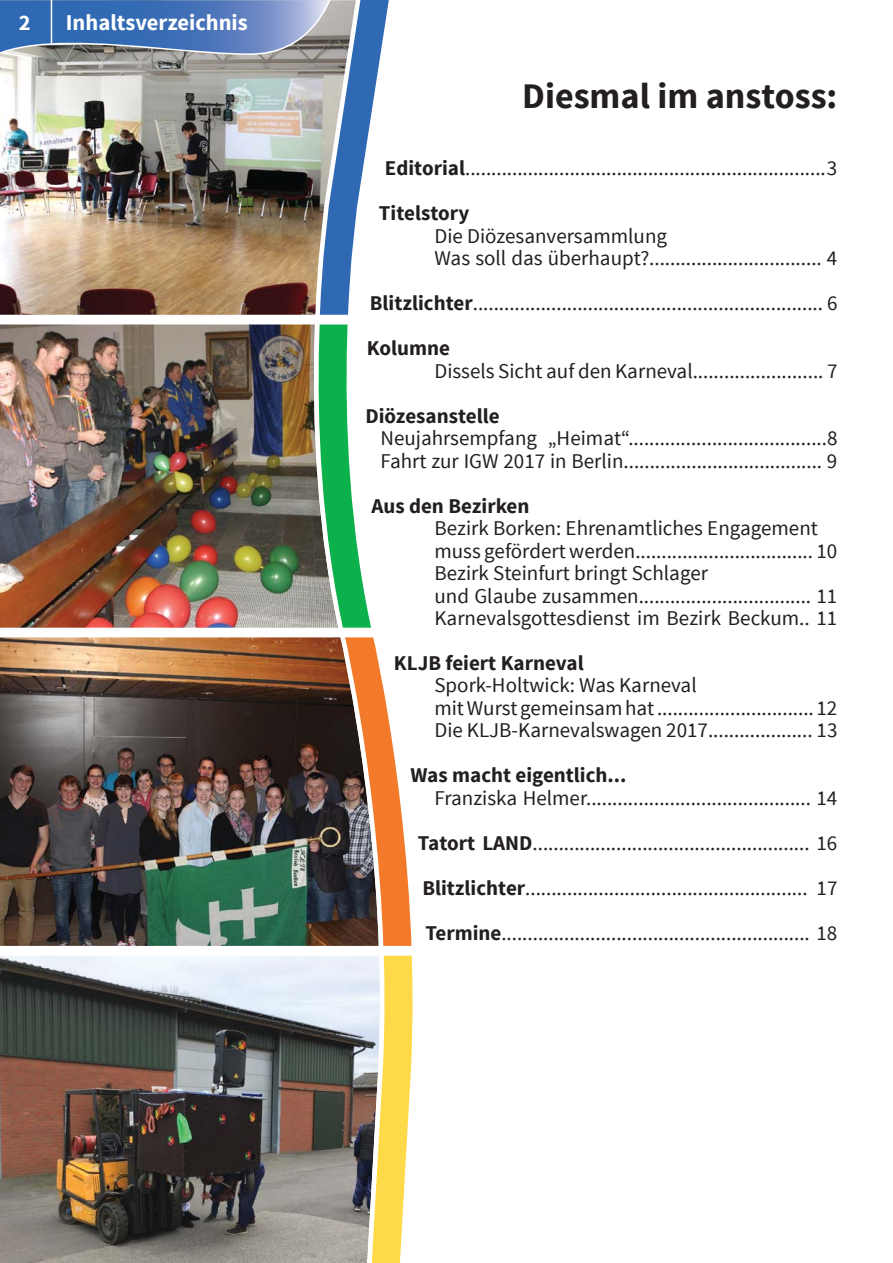
<style>
.page{position:relative;width:893px;height:1263px;background:#fff}
.page>*{position:absolute;margin:0;border:0;box-sizing:border-box;transform-origin:0 0}
.t1{font:700 36px "Source Sans Pro";color:#231f20}
.t2{font:700 22.5px "Source Sans Pro";color:#fff}
.t3{font:21px/22.5px "Source Sans Pro";color:#231f20}
.t4{font:700 21px "Source Sans Pro";color:#231f20}
.s1{font-weight:700}
</style>
<div class="page">
<img style="left:0;top:637px;width:308px;height:626px">
<img style="left:0;top:325px;width:308px;height:303px">
<img style="left:0;top:61px;width:308px;height:254px">
<svg style="left:312px;top:61px;width:17px;height:254px;background:#a1a4a4"></svg>
<img style="left:308px;top:325px;width:21px;height:938px">
<div style="left:0;top:628px;width:387px;height:9px;background:#fff"></div>
<div style="left:0;top:946px;width:430px;height:10px;background:#fff"></div>
<svg style="left:329px;top:0;width:84px;height:1263px"></svg>
<svg style="left:0;top:0;width:337px;height:61px;background:#6483b2"></svg>
<hr style="left:51px;top:0;width:1px;height:44px;background:#fff">
<p class="t2" style="left:19px;top:8px;width:13px">2</p>
<p class="t2" style="left:66px;top:8px;width:183px">Inhaltsverzeichnis</p>
<h1 class="t1" style="left:522px;top:72px;width:317px">Diesmal im anstoss:</h1>
<p class="t3" style="left:379px;top:145px;width:460px;line-height:45px"><span class="s1">Editorial</span>..................................................................... 3<br><span class="s1">Titelstory</span></p>
<p class="t3" style="left:434px;top:224px;width:404px">Die Diözesanversammlung<br>Was soll das überhaupt?................................. 4</p>
<p class="t3" style="left:367px;top:280px;width:472px;line-height:45px"><span class="s1">Blitzlichter</span>................................................................... 6<br><span class="s1">Kolumne</span></p>
<p class="t3" style="left:434px;top:359px;width:404px">Dissels Sicht auf den Karneval......................... 7</p>
<p class="t4" style="left:365px;top:402px;width:136px">Diözesanstelle</p>
<p class="t3" style="left:380px;top:426px;width:458px">Neujahrsempfang „Heimat“......................................8<br>Fahrt zur IGW 2017 in Berlin...................................... 9</p>
<p class="t4" style="left:371px;top:492px;width:160px">Aus den Bezirken</p>
<p class="t3" style="left:434px;top:516px;width:404px">Bezirk Borken: Ehrenamtliches Engagement muss gefördert werden.................................. 10<br>Bezirk Steinfurt bringt Schlager<br>und Glaube zusammen................................. 11<br>Karnevalsgottesdienst im Bezirk Beckum.. 11</p>
<p class="t4" style="left:394px;top:649px;width:191px">KLJB feiert Karneval</p>
<p class="t3" style="left:434px;top:674px;width:404px">Spork-Holtwick: Was Karneval<br>mit Wurst gemeinsam hat .............................. 12<br>Die KLJB-Karnevalswagen 2017.................... 13</p>
<p class="t4" style="left:410px;top:762px;width:217px">Was macht eigentlich...</p>
<p class="t3" style="left:418px;top:775px;width:421px;line-height:45px;text-align:right">Franziska Helmer........................................... 14<br><span class="s1">Tatort LAND</span>..................................................... 16<br><span class="s1">Blitzlichter</span>...................................................... 17<br><span class="s1">Termine</span>........................................................... 18</p>
</div>
